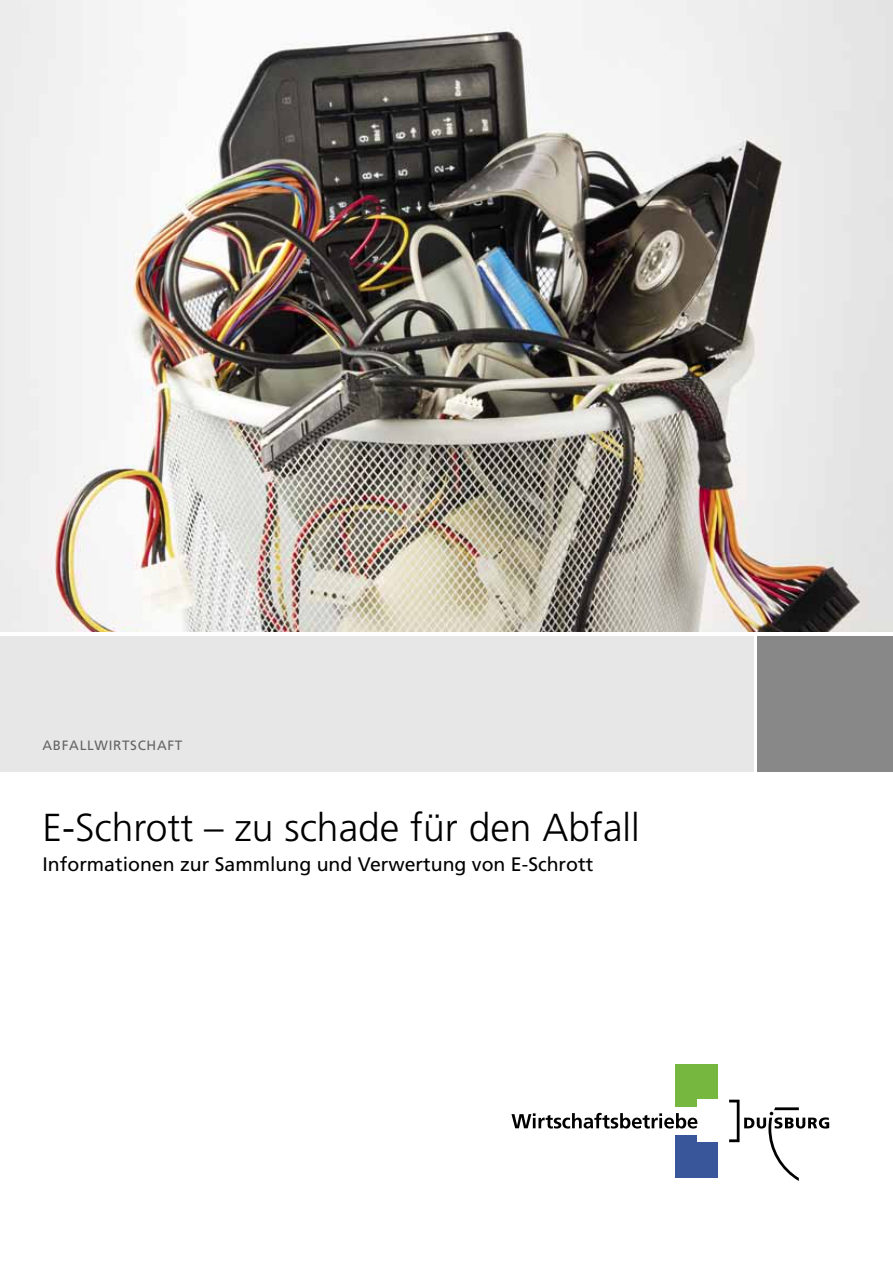
<style>
.page{position:relative;width:893px;height:1263px;background:#fff}
.page>*{position:absolute;margin:0;border:0;box-sizing:border-box;transform-origin:0 0}
.t1{font:300 39px "Frutiger";color:#000}
.t2{font:19.5px "Frutiger";color:#000}
.t3{font:13.5px "Frutiger";letter-spacing:.05em;color:#636363}
</style>
<div class="page">
<img style="left:0;top:0;width:893px;height:631px">
<div style="left:0;top:636px;width:753px;height:135px;background:#e7e7e7"></div>
<div style="left:757px;top:636px;width:136px;height:135px;background:#888"></div>
<div style="left:675px;top:1064px;width:43px;height:42px;background:#75b73f"></div>
<div style="left:675px;top:1135px;width:43px;height:43px;background:#39569b"></div>
<div style="left:697px;top:1100px;width:43px;height:42px;background:#fff"></div>
<svg style="left:729px;top:1100px;width:100px;height:81px"></svg>
<svg style="left:511px;top:1113px;width:186px;height:15px"></svg>
<p class="t3" style="left:43px;top:737px;width:141px">ABFALLWIRTSCHAFT</p>
<h1 class="t1" style="left:43px;top:805px;width:599px">E-Schrott – zu schade für den Abfall</h1>
<p class="t2" style="left:43px;top:853px;width:552px">Informationen zur Sammlung und Verwertung von E-Schrott</p>
</div>
